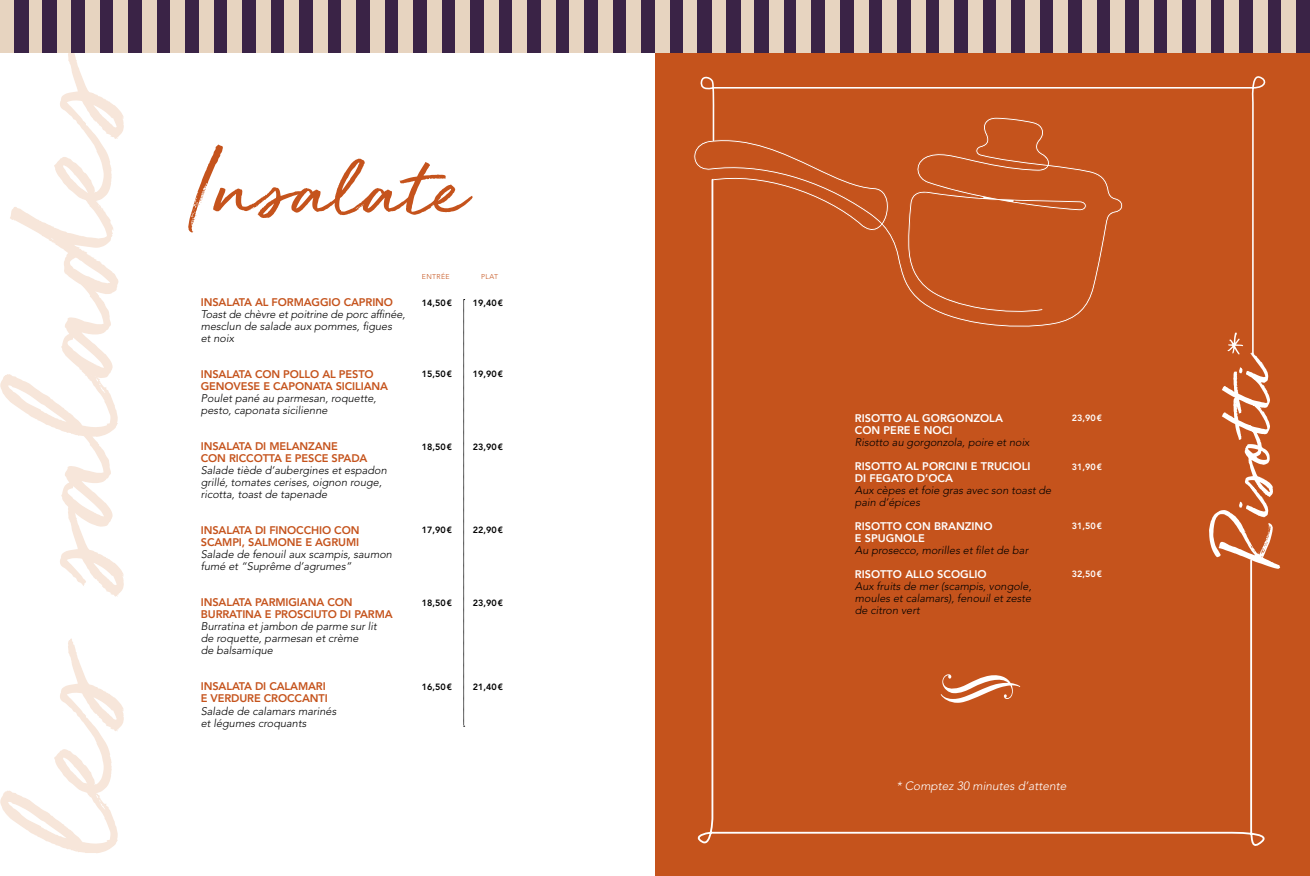
<style>
.page{position:relative;width:1310px;height:876px;background:#fff}
.page>*{position:absolute;margin:0;border:0;box-sizing:border-box;transform-origin:0 0}
.t1{font:200px "Golden Plains";color:#f7e6da}
.t2{font:96.2px "Golden Plains";color:#c5531c}
.t3{font:italic 300 12px "Avenir LT Std";color:#fff}
.t4{font:italic 300 11px/12px "Avenir LT Std";color:#000}
.t5{font:800 11px/12px "Avenir LT Std";letter-spacing:-.01em;color:#c5531c}
.t6{font:800 11px/12px "Avenir LT Std";color:#fff}
.t7{font:800 9px "Avenir LT Std";color:#000}
.t8{font:800 9px "Avenir LT Std";color:#fff}
.t9{font:300 7px "Avenir LT Std";letter-spacing:.05em;color:#c5531c}
</style>
<div class="page">
<div style="left:655px;top:0;width:655px;height:876px;background:#c5531c"></div>
<svg style="left:697px;top:355px;width:575px;height:491px"></svg>
<svg style="left:463px;top:299px;width:2px;height:428px"></svg>
<div style="left:0;top:0;width:14px;height:53px;background:#e7d4c0"></div>
<div style="left:29px;top:0;width:14px;height:53px;background:#e7d4c0"></div>
<div style="left:57px;top:0;width:14px;height:53px;background:#e7d4c0"></div>
<div style="left:14px;top:0;width:15px;height:53px;background:#3a2346"></div>
<div style="left:43px;top:0;width:14px;height:53px;background:#3a2346"></div>
<div style="left:71px;top:0;width:15px;height:53px;background:#3a2346"></div>
<div style="left:99px;top:0;width:14px;height:53px;background:#3a2346"></div>
<div style="left:128px;top:0;width:14px;height:53px;background:#3a2346"></div>
<div style="left:156px;top:0;width:14px;height:53px;background:#3a2346"></div>
<div style="left:185px;top:0;width:14px;height:53px;background:#3a2346"></div>
<div style="left:213px;top:0;width:14px;height:53px;background:#3a2346"></div>
<div style="left:242px;top:0;width:14px;height:53px;background:#3a2346"></div>
<div style="left:270px;top:0;width:14px;height:53px;background:#3a2346"></div>
<div style="left:299px;top:0;width:14px;height:53px;background:#3a2346"></div>
<div style="left:327px;top:0;width:14px;height:53px;background:#3a2346"></div>
<div style="left:356px;top:0;width:14px;height:53px;background:#3a2346"></div>
<div style="left:384px;top:0;width:14px;height:53px;background:#3a2346"></div>
<div style="left:413px;top:0;width:14px;height:53px;background:#3a2346"></div>
<div style="left:441px;top:0;width:14px;height:53px;background:#3a2346"></div>
<div style="left:470px;top:0;width:14px;height:53px;background:#3a2346"></div>
<div style="left:498px;top:0;width:14px;height:53px;background:#3a2346"></div>
<div style="left:527px;top:0;width:14px;height:53px;background:#3a2346"></div>
<div style="left:555px;top:0;width:14px;height:53px;background:#3a2346"></div>
<div style="left:583px;top:0;width:15px;height:53px;background:#3a2346"></div>
<div style="left:612px;top:0;width:14px;height:53px;background:#3a2346"></div>
<div style="left:640px;top:0;width:15px;height:53px;background:#3a2346"></div>
<div style="left:669px;top:0;width:14px;height:53px;background:#3a2346"></div>
<div style="left:86px;top:0;width:14px;height:53px;background:#e7d4c0"></div>
<div style="left:113px;top:0;width:15px;height:53px;background:#e7d4c0"></div>
<div style="left:142px;top:0;width:14px;height:53px;background:#e7d4c0"></div>
<div style="left:170px;top:0;width:15px;height:53px;background:#e7d4c0"></div>
<div style="left:199px;top:0;width:14px;height:53px;background:#e7d4c0"></div>
<div style="left:227px;top:0;width:15px;height:53px;background:#e7d4c0"></div>
<div style="left:256px;top:0;width:14px;height:53px;background:#e7d4c0"></div>
<div style="left:284px;top:0;width:15px;height:53px;background:#e7d4c0"></div>
<div style="left:313px;top:0;width:14px;height:53px;background:#e7d4c0"></div>
<div style="left:341px;top:0;width:15px;height:53px;background:#e7d4c0"></div>
<div style="left:370px;top:0;width:14px;height:53px;background:#e7d4c0"></div>
<div style="left:398px;top:0;width:15px;height:53px;background:#e7d4c0"></div>
<div style="left:427px;top:0;width:14px;height:53px;background:#e7d4c0"></div>
<div style="left:455px;top:0;width:15px;height:53px;background:#e7d4c0"></div>
<div style="left:484px;top:0;width:14px;height:53px;background:#e7d4c0"></div>
<div style="left:512px;top:0;width:15px;height:53px;background:#e7d4c0"></div>
<div style="left:541px;top:0;width:14px;height:53px;background:#e7d4c0"></div>
<div style="left:569px;top:0;width:14px;height:53px;background:#e7d4c0"></div>
<div style="left:598px;top:0;width:14px;height:53px;background:#e7d4c0"></div>
<div style="left:626px;top:0;width:14px;height:53px;background:#e7d4c0"></div>
<div style="left:655px;top:0;width:14px;height:53px;background:#e7d4c0"></div>
<div style="left:683px;top:0;width:15px;height:53px;background:#e7d4c0"></div>
<div style="left:712px;top:0;width:14px;height:53px;background:#e7d4c0"></div>
<div style="left:740px;top:0;width:15px;height:53px;background:#e7d4c0"></div>
<div style="left:698px;top:0;width:14px;height:53px;background:#3a2346"></div>
<div style="left:726px;top:0;width:14px;height:53px;background:#3a2346"></div>
<div style="left:755px;top:0;width:14px;height:53px;background:#3a2346"></div>
<div style="left:782px;top:0;width:15px;height:53px;background:#3a2346"></div>
<div style="left:811px;top:0;width:14px;height:53px;background:#3a2346"></div>
<div style="left:839px;top:0;width:15px;height:53px;background:#3a2346"></div>
<div style="left:868px;top:0;width:14px;height:53px;background:#3a2346"></div>
<div style="left:896px;top:0;width:15px;height:53px;background:#3a2346"></div>
<div style="left:925px;top:0;width:14px;height:53px;background:#3a2346"></div>
<div style="left:953px;top:0;width:15px;height:53px;background:#3a2346"></div>
<div style="left:982px;top:0;width:14px;height:53px;background:#3a2346"></div>
<div style="left:1010px;top:0;width:15px;height:53px;background:#3a2346"></div>
<div style="left:1039px;top:0;width:14px;height:53px;background:#3a2346"></div>
<div style="left:1067px;top:0;width:15px;height:53px;background:#3a2346"></div>
<div style="left:1096px;top:0;width:14px;height:53px;background:#3a2346"></div>
<div style="left:1124px;top:0;width:15px;height:53px;background:#3a2346"></div>
<div style="left:1153px;top:0;width:14px;height:53px;background:#3a2346"></div>
<div style="left:1181px;top:0;width:15px;height:53px;background:#3a2346"></div>
<div style="left:1210px;top:0;width:14px;height:53px;background:#3a2346"></div>
<div style="left:1238px;top:0;width:15px;height:53px;background:#3a2346"></div>
<div style="left:1267px;top:0;width:14px;height:53px;background:#3a2346"></div>
<div style="left:1295px;top:0;width:15px;height:53px;background:#3a2346"></div>
<div style="left:769px;top:0;width:14px;height:53px;background:#e7d4c0"></div>
<div style="left:797px;top:0;width:14px;height:53px;background:#e7d4c0"></div>
<div style="left:825px;top:0;width:14px;height:53px;background:#e7d4c0"></div>
<div style="left:854px;top:0;width:14px;height:53px;background:#e7d4c0"></div>
<div style="left:882px;top:0;width:14px;height:53px;background:#e7d4c0"></div>
<div style="left:911px;top:0;width:14px;height:53px;background:#e7d4c0"></div>
<div style="left:939px;top:0;width:14px;height:53px;background:#e7d4c0"></div>
<div style="left:968px;top:0;width:14px;height:53px;background:#e7d4c0"></div>
<div style="left:996px;top:0;width:14px;height:53px;background:#e7d4c0"></div>
<div style="left:1025px;top:0;width:14px;height:53px;background:#e7d4c0"></div>
<div style="left:1053px;top:0;width:14px;height:53px;background:#e7d4c0"></div>
<div style="left:1082px;top:0;width:14px;height:53px;background:#e7d4c0"></div>
<div style="left:1110px;top:0;width:14px;height:53px;background:#e7d4c0"></div>
<div style="left:1139px;top:0;width:14px;height:53px;background:#e7d4c0"></div>
<div style="left:1167px;top:0;width:14px;height:53px;background:#e7d4c0"></div>
<div style="left:1196px;top:0;width:14px;height:53px;background:#e7d4c0"></div>
<div style="left:1224px;top:0;width:14px;height:53px;background:#e7d4c0"></div>
<div style="left:1253px;top:0;width:14px;height:53px;background:#e7d4c0"></div>
<div style="left:1281px;top:0;width:14px;height:53px;background:#e7d4c0"></div>
<svg style="left:700px;top:76px;width:566px;height:279px"></svg>
<h1 class="t1" style="left:-38px;top:854px;width:817px;rotate:-90deg">les salades</h1>
<h2 class="t2" style="left:187px;top:140px;width:281px">Insalate</h2>
<p class="t5" style="left:201px;top:297px;width:194px">INSALATA AL FORMAGGIO CAPRINO</p>
<p class="t4" style="left:201px;top:309px;width:206px">Toast de chèvre et poitrine de porc affinée, mesclun de salade aux pommes, figues<br>et noix</p>
<p class="t5" style="left:201px;top:369px;width:189px">INSALATA CON POLLO AL PESTO<br>GENOVESE E CAPONATA SICILIANA</p>
<p class="t4" style="left:201px;top:393px;width:177px">Poulet pané au parmesan, roquette, pesto, caponata sicilienne</p>
<p class="t5" style="left:201px;top:441px;width:168px">INSALATA DI MELANZANE<br>CON RICCOTTA E PESCE SPADA</p>
<p class="t4" style="left:201px;top:465px;width:188px">Salade tiède d’aubergines et espadon grillé, tomates cerises, oignon rouge, ricotta, toast de tapenade</p>
<p class="t5" style="left:201px;top:525px;width:160px">INSALATA DI FINOCCHIO CON<br>SCAMPI, SALMONE E AGRUMI</p>
<p class="t4" style="left:201px;top:549px;width:193px">Salade de fenouil aux scampis, saumon fumé et “Suprême d’agrumes”</p>
<p class="t5" style="left:201px;top:597px;width:193px">INSALATA PARMIGIANA CON<br>BURRATINA E PROSCIUTO DI PARMA</p>
<p class="t4" style="left:201px;top:621px;width:178px">Burratina et jambon de parme sur lit de roquette, parmesan et crème<br>de balsamique</p>
<p class="t5" style="left:201px;top:681px;width:128px">INSALATA DI CALAMARI<br>E VERDURE CROCCANTI</p>
<p class="t4" style="left:201px;top:705px;width:137px">Salade de calamars marinés et légumes croquants</p>
<p class="t9" style="left:422px;top:272px;width:29px">ENTRÉE</p>
<p class="t9" style="left:481px;top:272px;width:18px">PLAT</p>
<p class="t7" style="left:422px;top:298px;width:32px">14,50€</p>
<p class="t7" style="left:473px;top:298px;width:32px">19,40€</p>
<p class="t7" style="left:422px;top:369px;width:32px">15,50€</p>
<p class="t7" style="left:473px;top:369px;width:32px">19,90€</p>
<p class="t7" style="left:422px;top:442px;width:32px">18,50€</p>
<p class="t7" style="left:473px;top:442px;width:32px">23,90€</p>
<p class="t7" style="left:422px;top:525px;width:32px">17,90€</p>
<p class="t7" style="left:473px;top:525px;width:32px">22,90€</p>
<p class="t7" style="left:422px;top:598px;width:32px">18,50€</p>
<p class="t7" style="left:473px;top:598px;width:32px">23,90€</p>
<p class="t7" style="left:422px;top:682px;width:32px">16,50€</p>
<p class="t7" style="left:473px;top:682px;width:32px">21,40€</p>
<p class="t6" style="left:855px;top:412px;width:150px">RISOTTO AL GORGONZOLA<br>CON PERE E NOCI</p>
<p class="t4" style="left:855px;top:436px;width:176px">Risotto au gorgonzola, poire et noix</p>
<p class="t6" style="left:855px;top:460px;width:177px">RISOTTO AL PORCINI E TRUCIOLI<br>DI FEGATO D’OCA</p>
<p class="t4" style="left:855px;top:484px;width:198px">Aux cèpes et foie gras avec son toast de pain d’épices</p>
<p class="t6" style="left:855px;top:520px;width:139px">RISOTTO CON BRANZINO<br>E SPUGNOLE</p>
<p class="t4" style="left:855px;top:544px;width:175px">Au prosecco, morilles et filet de bar</p>
<p class="t6" style="left:855px;top:568px;width:133px">RISOTTO ALLO SCOGLIO</p>
<p class="t4" style="left:855px;top:580px;width:178px;text-align:justify">Aux fruits de mer (scampis, vongole, moules et calamars), fenouil et zeste de citron vert</p>
<p class="t8" style="left:1071px;top:412px;width:32px">23,90€</p>
<p class="t8" style="left:1071px;top:461px;width:32px">31,90€</p>
<p class="t8" style="left:1071px;top:520px;width:32px">31,50€</p>
<p class="t8" style="left:1071px;top:568px;width:32px">32,50€</p>
<p class="t3" style="left:896px;top:778px;width:172px">* Comptez 30 minutes d’attente</p>
</div>
